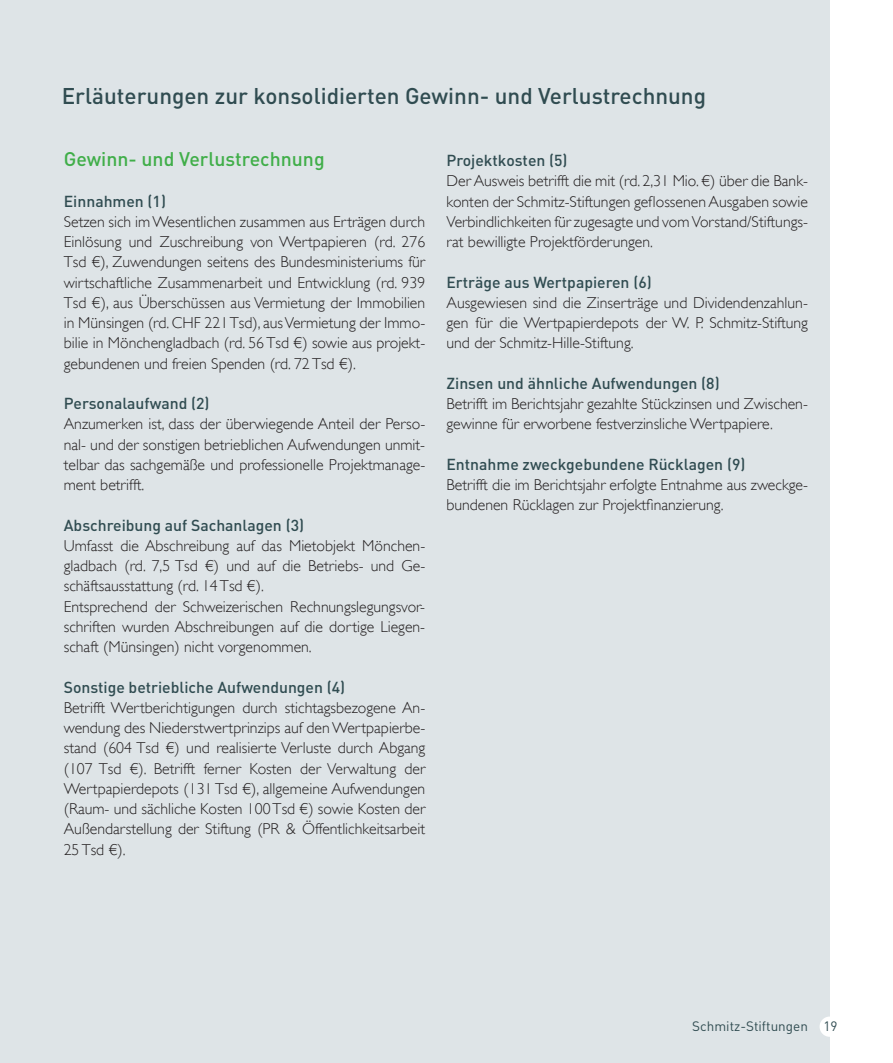
<style>
.page{position:relative;width:893px;height:1063px;background:#fff}
.page>*{position:absolute;margin:0;border:0;box-sizing:border-box;transform-origin:0 0}
.t1{font:500 22.5px "DIN";color:#304c51}
.t2{font:500 19.5px "DIN";color:#40ae49}
.t3{font:300 15.75px/20.2px "Gill Sans";color:#231f20;text-align:justify}
.t4{font:500 15.75px "DIN";color:#304c51}
.t5{font:13.5px "DIN";color:#304c51}
</style>
<div class="page">
<div style="left:0;top:0;width:829px;height:1063px;background:#dee4e7"></div>
<div style="left:819px;top:1017px;width:21px;height:20px;background:#fff;border-radius:50%"></div>
<h1 class="t1" style="left:62px;top:87px;width:646px">Erläuterungen zur konsolidierten Gewinn- und Verlustrechnung</h1>
<p class="t2" style="left:64px;top:152px;width:262px">Gewinn- und Verlustrechnung</p>
<p class="t4" style="left:64px;top:195px;width:104px">Einnahmen (1)</p>
<p class="t3" style="left:64px;top:211px;width:363px">Setzen sich im Wesentlichen zusammen aus Erträgen durch Einlösung und Zuschreibung von Wertpapieren (rd. 276<br>Tsd €), Zuwendungen seitens des Bundesministeriums für wirtschaftliche Zusammenarbeit und Entwicklung (rd. 939<br>Tsd €), aus Überschüssen aus Vermietung der Immobilien in Münsingen (rd. CHF 221 Tsd), aus Vermietung der Immo&shy;bilie in Mön chengladbach (rd. 56 Tsd €) sowie aus projekt&shy;gebundenen und freien Spenden (rd. 72 Tsd €).</p>
<p class="t4" style="left:64px;top:398px;width:147px">Personalaufwand (2)</p>
<p class="t3" style="left:64px;top:414px;width:363px">Anzumerken ist, dass der überwiegende Anteil der Perso&shy;nal- und der sonstigen betrieblichen Aufwendungen unmit&shy;telbar das sachgemäße und professionelle Projektmanage&shy;ment betrifft.</p>
<p class="t4" style="left:64px;top:519px;width:242px">Abschreibung auf Sachanlagen (3)</p>
<p class="t3" style="left:64px;top:535px;width:363px;text-align:left">Umfasst die Abschreibung auf das Mietobjekt Mönchen&shy;gladbach (rd. 7,5 Tsd €) und auf die Betriebs- und Ge&shy;schäftsausstattung (rd. 14 Tsd €).<br>Entsprechend der Schweizerischen Rechnungslegungsvor&shy;schriften wurden Abschreibungen auf die dortige Liegen&shy;schaft (Münsingen) nicht vorgenommen.</p>
<p class="t4" style="left:64px;top:681px;width:283px">Sonstige betriebliche Aufwendungen (4)</p>
<p class="t3" style="left:64px;top:697px;width:363px">Betrifft Wertberichtigungen durch stichtagsbezogene An&shy;wendung des Niederstwertprinzips auf den Wertpapierbe&shy;stand (604 Tsd €) und realisierte Verluste durch Abgang (107 Tsd €). Betrifft ferner Kosten der Verwaltung der Wertpapierdepots (131 Tsd €), allgemeine Aufwendungen (Raum- und sächliche Kosten 100 Tsd €) sowie Kosten der Außendarstellung der Stiftung (PR &amp; Öffentlichkeitsarbeit 25 Tsd €).</p>
<p class="t4" style="left:446px;top:155px;width:123px">Projektkosten (5)</p>
<p class="t3" style="left:446px;top:171px;width:363px">Der Ausweis betrifft die mit (rd. 2,31 Mio. €) über die Bank&shy;konten der Schmitz-Stiftungen geflossenen Ausgaben sowie Verbindlichkeiten für zugesagte und vom Vorstand/Stiftungs&shy;rat bewilligte Projektförderungen.</p>
<p class="t4" style="left:446px;top:276px;width:207px">Erträge aus Wertpapieren (6)</p>
<p class="t3" style="left:446px;top:292px;width:363px">Ausgewiesen sind die Zinserträge und Dividendenzahlun&shy;gen für die Wertpapierdepots der W. P. Schmitz-Stiftung und der Schmitz-Hille-Stiftung.</p>
<p class="t4" style="left:446px;top:377px;width:275px">Zinsen und ähnliche Aufwendungen (8)</p>
<p class="t3" style="left:446px;top:394px;width:363px">Betrifft im Berichtsjahr gezahlte Stückzinsen und Zwischen&shy;gewinne für erworbene festverzinsliche Wertpapiere.</p>
<p class="t4" style="left:446px;top:458px;width:300px">Entnahme zweckgebundene Rücklagen (9)</p>
<p class="t3" style="left:446px;top:475px;width:363px">Betrifft die im Berichtsjahr erfolgte Entnahme aus zweckge&shy;bundenen Rücklagen zur Projektfinanzierung.</p>
<p class="t5" style="left:692px;top:1022px;width:147px">Schmitz-Stiftungen 19</p>
</div>
